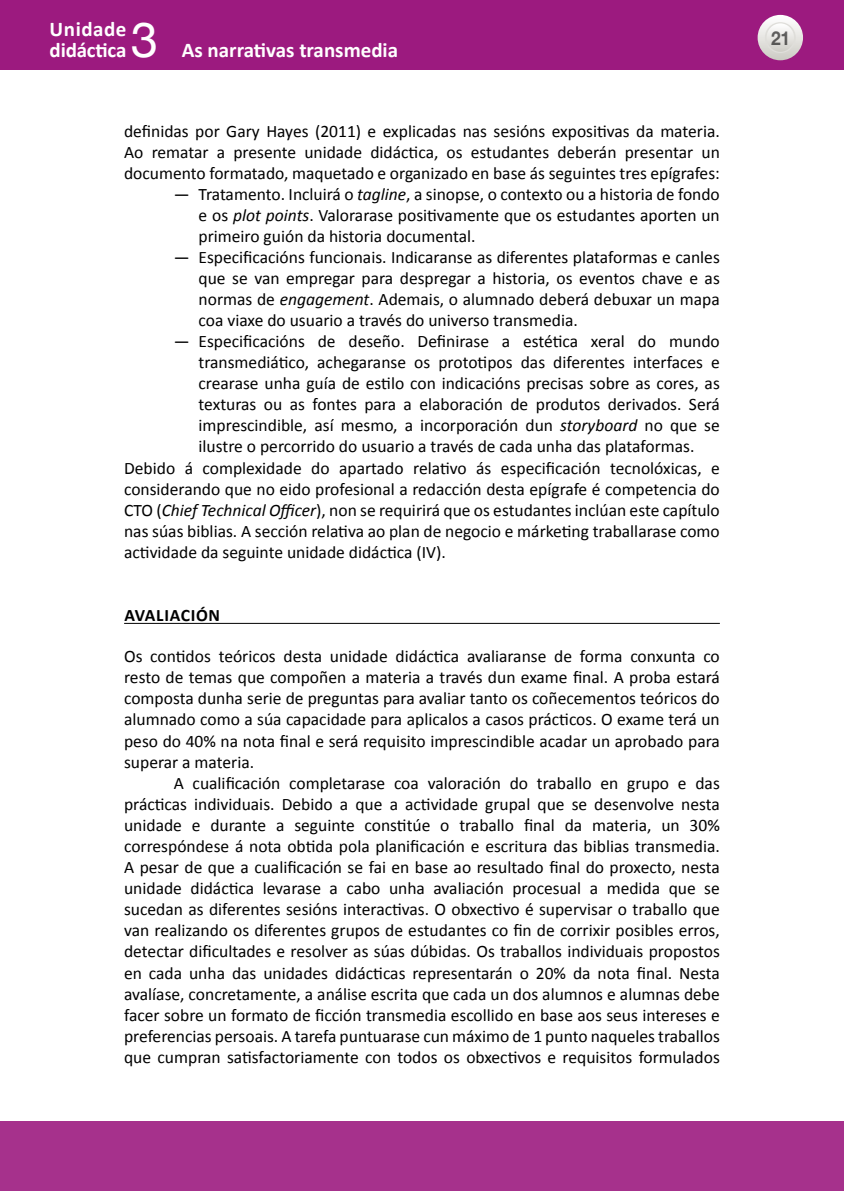
<style>
.page{position:relative;width:844px;height:1191px;background:#fff}
.page>*{position:absolute;margin:0;border:0;box-sizing:border-box;transform-origin:0 0}
.t1{font:49px "Helvetica Neue";color:#fff}
.t2{font:700 21px/21px "Calibri";color:#fff}
.t3{font:700 19.25px "Helvetica Neue";color:#000;scale:.9 1}
.TXTO{font:17.5px/21px "Calibri";color:#000;text-align:justify}
.TEXTO{font:17.5px/21px "Calibri";color:#000;text-align:justify}
.TXTO_sin_SANGRE{font:17.5px/21px "Calibri";color:#000;text-align:justify}
._0º_Epigrafe{font:700 17.5px "Calibri";letter-spacing:.04em;color:#000}
.s1{font-style:italic}
</style>
<div class="page">
<div style="left:0;top:0;width:843px;height:69px;background:#9c1a7f"></div>
<svg style="left:757px;top:15px;width:45px;height:45px"></svg>
<svg style="left:765px;top:23px;width:29px;height:29px"></svg>
<div style="left:764px;top:22px;width:31px;height:31px;border:1px solid #dfdeda;border-radius:50%"></div>
<div style="left:0;top:1121px;width:843px;height:70px;background:#a6318c"></div>
<hr style="left:124px;top:623px;width:595px;height:1px;background:#000">
<p class="t2" style="left:50px;top:19px;width:78px">Unidade didáctica</p>
<h1 class="t1" style="left:131px;top:5px;width:29px">3</h1>
<p class="t2" style="left:182px;top:40px;width:218px">As narrativas transmedia</p>
<p class="TXTO" style="left:124px;top:121px;width:597px">definidas por Gary Hayes (2011) e explicadas nas sesións expositivas da materia.<br>Ao rematar a presente unidade didáctica, os estudantes deberán presentar un documento formatado, maquetado e organizado en base ás seguintes tres epígrafes:</p>
<p class="TEXTO" style="left:198px;top:184px;width:522px;text-indent:-25px">— Tratamento. Incluirá o <span class="s1">tagline</span>, a sinopse, o contexto ou a historia de fondo e os <span class="s1">plot points</span>. Valorarase positivamente que os estudantes aporten un primeiro guión da historia documental.</p>
<p class="TEXTO" style="left:198px;top:247px;width:522px;text-indent:-25px">— Especificacións funcionais. Indicaranse as diferentes plataformas e canles que se van empregar para despregar a historia, os eventos chave e as normas de <span class="s1">engagement</span>. Ademais, o alumnado deberá debuxar un mapa coa viaxe do usuario a través do universo transmedia.</p>
<p class="TEXTO" style="left:198px;top:331px;width:522px;text-indent:-25px">— Especificacións de deseño. Definirase a estética xeral do mundo transmediático, achegaranse os prototipos das diferentes interfaces e crearase unha guía de estilo con indicacións precisas sobre as cores, as texturas ou as fontes para a elaboración de produtos derivados. Será imprescindible, así mesmo, a incorporación dun <span class="s1">storyboard</span> no que se ilustre o percorrido do usuario a través de cada unha das plataformas.</p>
<p class="TXTO_sin_SANGRE" style="left:124px;top:457px;width:597px">Debido á complexidade do apartado relativo ás especificación tecnolóxicas, e considerando que no eido profesional a redacción desta epígrafe é competencia do CTO (<span class="s1">Chief Technical Officer</span>), non se requirirá que os estudantes inclúan este capítulo nas súas biblias. A sección relativa ao plan de negocio e márketing traballarase como actividade da seguinte unidade didáctica (IV).</p>
<p class="_0º_Epigrafe" style="left:124px;top:604px;width:97px">AVALIACIÓN</p>
<p class="TXTO_sin_SANGRE" style="left:124px;top:646px;width:597px">Os contidos teóricos desta unidade didáctica avaliaranse de forma conxunta co resto de temas que compoñen a materia a través dun exame final. A proba estará composta dunha serie de preguntas para avaliar tanto os coñecementos teóricos do alumnado como a súa capacidade para aplicalos a casos prácticos. O exame terá un peso do 40% na nota final e será requisito imprescindible acadar un aprobado para superar a materia.</p>
<p class="TXTO" style="left:124px;top:772px;width:597px;text-indent:50px">A cualificación completarase coa valoración do traballo en grupo e das prácticas individuais. Debido a que a actividade grupal que se desenvolve nesta unidade e durante a seguinte constitúe o traballo final da materia, un 30% correspóndese á nota obtida pola planificación e escritura das biblias transmedia.<br>A pesar de que a cualificación se fai en base ao resultado final do proxecto, nesta unidade didáctica levarase a cabo unha avaliación procesual a medida que se sucedan as diferentes sesións interactivas. O obxectivo é supervisar o traballo que van realizando os diferentes grupos de estudantes co fin de corrixir posibles erros, detectar dificultades e resolver as súas dúbidas. Os traballos individuais propostos en cada unha das unidades didácticas representarán o 20% da nota final. Nesta avalíase, concretamente, a análise escrita que cada un dos alumnos e alumnas debe facer sobre un formato de ficción transmedia escollido en base aos seus intereses e preferencias persoais. A tarefa puntuarase cun máximo de 1 punto naqueles traballos que cumpran satisfactoriamente con todos os obxectivos e requisitos formulados</p>
<p class="t3" style="left:770px;top:26px;width:23px">21</p>
</div>
